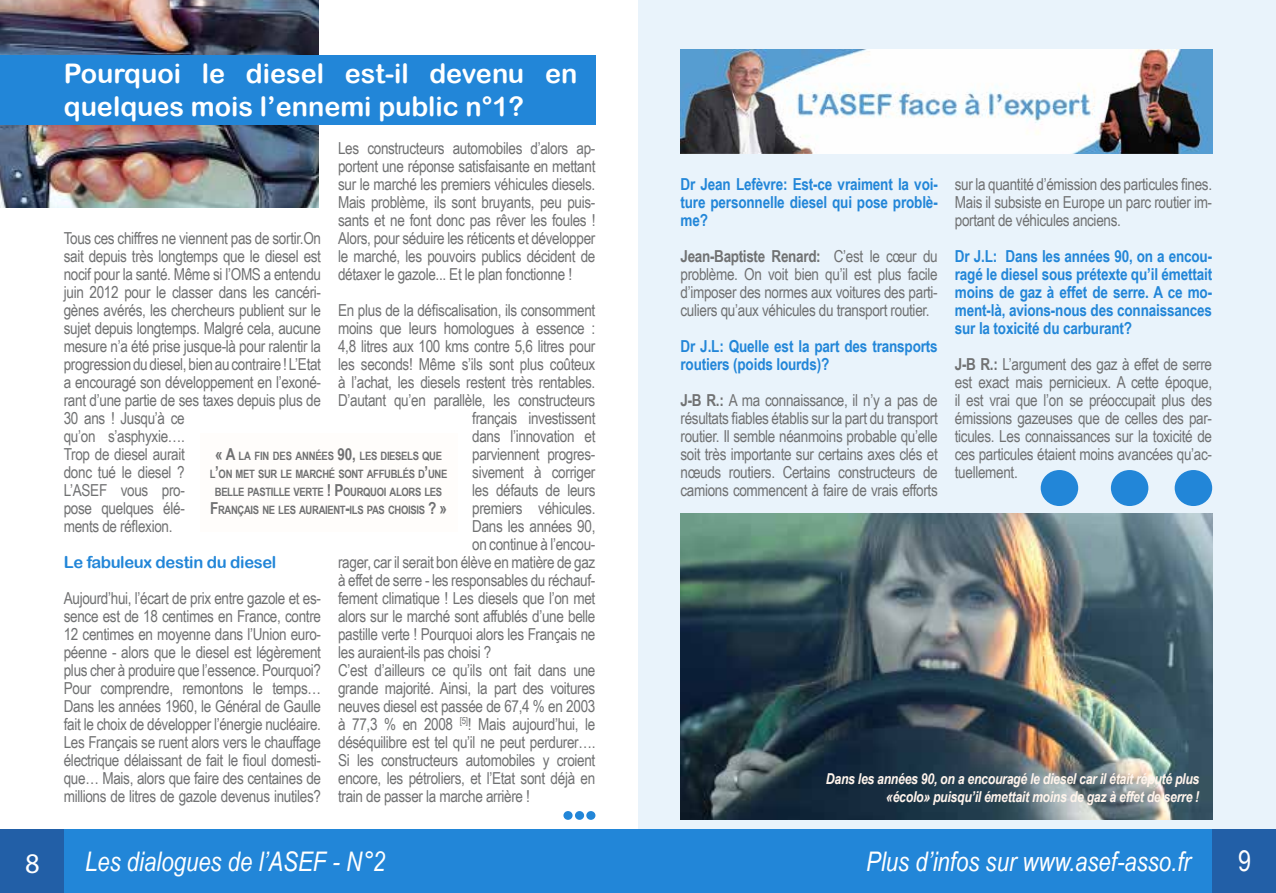
<style>
.page{position:relative;width:1276px;height:893px;background:#fff}
.page>*{position:absolute;margin:0;border:0;box-sizing:border-box;transform-origin:0 0}
.t1{font:28.5px "Myriad Pro";color:#fff}
.t2{font:28.5px "Arial Narrow";color:#fff}
.t3{font:27px/32.4px "Arial Rounded MT Bold";color:#fff}
.t4{font:italic 27px "Arial Narrow";color:#fff}
.t5{font:16.5px/18px "Arial Narrow";letter-spacing:-.02em;color:#707172;text-align:justify}
.t6{font:700 16.5px/18px "Arial Narrow";letter-spacing:-.01em;color:#2286d8;text-align:justify}
.t7{font:16.5px "Arial Rounded MT Bold";letter-spacing:-.02em;color:#2286d8}
.t8{font:italic 700 15px/18px "Arial Narrow";letter-spacing:-.02em;color:#fff4ec;text-align:right}
.t9{font:700 11.55px/18px "Arial Narrow";letter-spacing:-.03em;color:#707172;text-align:center}
.s1{font-size:16.5px}
.s2{font-weight:700}
</style>
<div class="page">
<div style="left:638px;top:0;width:638px;height:829px;background:#e9f3fb"></div>
<div style="left:64px;top:829px;width:574px;height:64px;background:#2286d8"></div>
<div style="left:638px;top:829px;width:574px;height:64px;background:#2286d8"></div>
<div style="left:0;top:829px;width:64px;height:64px;background:#225fa7"></div>
<div style="left:1212px;top:829px;width:64px;height:64px;background:#225fa7"></div>
<img style="left:0;top:0;width:318px;height:208px">
<div style="left:0;top:55px;width:595px;height:70px;background:#2286d8"></div>
<div style="left:563px;top:811px;width:9px;height:9px;background:#2286d8;border-radius:50%"></div>
<div style="left:575px;top:811px;width:9px;height:9px;background:#2286d8;border-radius:50%"></div>
<div style="left:586px;top:811px;width:9px;height:9px;background:#2286d8;border-radius:50%"></div>
<img style="left:680px;top:514px;width:532px;height:306px">
<div style="left:1040px;top:470px;width:38px;height:36px;background:#2286d8;border-radius:50%"></div>
<div style="left:1174px;top:470px;width:38px;height:36px;background:#2286d8;border-radius:50%"></div>
<div style="left:1111px;top:470px;width:37px;height:36px;background:#2286d8;border-radius:50%"></div>
<div style="left:200px;top:433px;width:257px;height:99px;background:#fffdfb"></div>
<img style="left:680px;top:49px;width:532px;height:105px">
<h2 class="t3" style="left:64px;top:57px;width:515px">Pourquoi le diesel est-il devenu en quelques mois l’ennemi public n°1?</h2>
<p class="t5" style="left:338px;top:138px;width:259px">Les constructeurs automobiles d’alors ap&shy;portent une réponse satisfaisante en mettant sur le marché les premiers véhicules diesels.<br>Mais problème, ils sont bruyants, peu puis&shy;sants et ne font donc pas rêver les foules !<br>Alors, pour séduire les réticents et développer le marché, les pouvoirs publics décident de détaxer le gazole... Et le plan fonctionne !</p>
<p class="t5" style="left:338px;top:300px;width:259px">En plus de la défiscalisation, ils consomment</p>
<p class="t5" style="left:338px;top:318px;width:259px">moins que leurs homologues à essence :</p>
<p class="t5" style="left:338px;top:336px;width:259px">4,8 litres aux 100 kms contre 5,6 litres pour</p>
<p class="t5" style="left:338px;top:354px;width:259px">les seconds! Même s’ils sont plus coûteux</p>
<p class="t5" style="left:338px;top:372px;width:259px">à l’achat, les diesels restent très rentables.</p>
<p class="t5" style="left:338px;top:390px;width:259px">D’autant qu’en parallèle, les constructeurs</p>
<p class="t5" style="left:472px;top:408px;width:125px">français investissent</p>
<p class="t5" style="left:472px;top:426px;width:125px">dans l’innovation et</p>
<p class="t5" style="left:472px;top:444px;width:125px">parviennent progres-</p>
<p class="t5" style="left:472px;top:462px;width:125px">sivement à corriger</p>
<p class="t5" style="left:472px;top:480px;width:125px">les défauts de leurs</p>
<p class="t5" style="left:472px;top:498px;width:125px">premiers véhicules.</p>
<p class="t5" style="left:472px;top:516px;width:125px">Dans les années 90,</p>
<p class="t5" style="left:472px;top:534px;width:125px">on continue à l’encou-</p>
<p class="t5" style="left:338px;top:552px;width:259px">rager, car il serait bon élève en matière de gaz</p>
<p class="t5" style="left:338px;top:570px;width:259px">à effet de serre - les responsables du réchauf-</p>
<p class="t5" style="left:338px;top:588px;width:259px">fement climatique ! Les diesels que l’on met</p>
<p class="t5" style="left:338px;top:606px;width:259px">alors sur le marché sont affublés d’une belle</p>
<p class="t5" style="left:338px;top:624px;width:259px">pastille verte ! Pourquoi alors les Français ne</p>
<p class="t5" style="left:338px;top:642px;width:155px">les auraient-ils pas choisi ?</p>
<p class="t5" style="left:338px;top:660px;width:259px">C’est d’ailleurs ce qu’ils ont fait dans une</p>
<p class="t5" style="left:338px;top:678px;width:259px">grande majorité. Ainsi, la part des voitures</p>
<p class="t5" style="left:338px;top:696px;width:259px">neuves diesel est passée de 67,4 % en 2003</p>
<p class="t5" style="left:338px;top:714px;width:259px">à 77,3 % en 2008 <sup>[5]</sup>! Mais aujourd’hui, le</p>
<p class="t5" style="left:338px;top:732px;width:259px">déséquilibre est tel qu’il ne peut perdurer….</p>
<p class="t5" style="left:338px;top:750px;width:259px">Si les constructeurs automobiles y croient</p>
<p class="t5" style="left:338px;top:768px;width:259px">encore, les pétroliers, et l’Etat sont déjà en</p>
<p class="t5" style="left:338px;top:786px;width:193px">train de passer la marche arrière !</p>
<p class="t5" style="left:64px;top:228px;width:259px;text-align:left">Tous ces chiffres ne viennent pas de sortir.On sait depuis très longtemps que le diesel est nocif pour la santé. Même si l’OMS a entendu juin 2012 pour le classer dans les cancéri&shy;gènes avérés, les chercheurs publient sur le sujet depuis longtemps. Malgré cela, aucune mesure n’a été prise jusque-là pour ralentir la progression du diesel, bien au contraire ! L’Etat a encouragé son développement en l’exoné&shy;rant d’une partie de ses taxes depuis plus de 30 ans ! Jusqu’à ce<br>qu’on s’asphyxie….<br>Trop de diesel aurait<br>donc tué le diesel ?<br>L’ASEF vous pro-<br>pose quelques élé-<br>ments de réflexion.</p>
<p class="t7" style="left:64px;top:552px;width:214px">Le fabuleux destin du diesel</p>
<p class="t5" style="left:64px;top:588px;width:259px">Aujourd’hui, l’écart de prix entre gazole et es&shy;sence est de 18 centimes en France, contre 12 centimes en moyenne dans l’Union euro&shy;péenne - alors que le diesel est légèrement plus cher à produire que l’essence. Pourquoi?<br>Pour comprendre, remontons le temps… Dans les années 1960, le Général de Gaulle fait le choix de développer l’énergie nucléaire.<br>Les Français se ruent alors vers le chauffage électrique délaissant de fait le fioul domesti&shy;que… Mais, alors que faire des centaines de millions de litres de gazole devenus inutiles?</p>
<p class="t9" style="left:210px;top:446px;width:239px"><span class="s1">« A</span> LA FIN DES ANNÉES <span class="s1">90,</span> LES DIESELS QUE L<span class="s1">’</span>ON MET SUR LE MARCHÉ SONT AFFUBLÉS D<span class="s1">’</span>UNE BELLE PASTILLE VERTE <span class="s1">! P</span>OURQUOI ALORS LES <span class="s1">F</span>RANÇAIS NE LES AURAIENT<span class="s1">-</span>ILS PAS CHOISIS <span class="s1">? »</span></p>
<p class="t6" style="left:680px;top:174px;width:259px">Dr Jean Lefèvre: Est-ce vraiment la voi&shy;ture personnelle diesel qui pose problè&shy;me?</p>
<p class="t5" style="left:680px;top:246px;width:259px"><span class="s2">Jean-Baptiste Renard:</span> C’est le cœur du problème. On voit bien qu’il est plus facile d’imposer des normes aux voitures des parti&shy;culiers qu’aux véhicules du transport routier.</p>
<p class="t6" style="left:680px;top:336px;width:259px">Dr J.L: Quelle est la part des transports routiers (poids lourds)?</p>
<p class="t5" style="left:680px;top:390px;width:259px"><span class="s2">J-B R.:</span> A ma connaissance, il n’y a pas de résultats fiables établis sur la part du transport routier. Il semble néanmoins probable qu’elle soit très importante sur certains axes clés et nœuds routiers. Certains constructeurs de camions commencent à faire de vrais efforts</p>
<p class="t5" style="left:955px;top:174px;width:259px">sur la quantité d’émission des particules fines.<br>Mais il subsiste en Europe un parc routier im&shy;portant de véhicules anciens.</p>
<p class="t6" style="left:955px;top:246px;width:259px">Dr J.L: Dans les années 90, on a encou&shy;ragé le diesel sous prétexte qu’il émettait moins de gaz à effet de serre. A ce mo&shy;ment-là, avions-nous des connaissances sur la toxicité du carburant?</p>
<p class="t5" style="left:955px;top:354px;width:259px"><span class="s2">J-B R.:</span> L’argument des gaz à effet de serre est exact mais pernicieux. A cette époque, il est vrai que l’on se préoccupait plus des émissions gazeuses que de celles des par&shy;ticules. Les connaissances sur la toxicité de ces particules étaient moins avancées qu’ac&shy;tuellement.</p>
<p class="t8" style="left:826px;top:769px;width:375px">Dans les années 90, on a encouragé le diesel car il était réputé plus «écolo» puisqu’il émettait moins de gaz à effet de serre !</p>
<h1 class="t1" style="left:25px;top:845px;width:16px">8</h1>
<h2 class="t4" style="left:85px;top:843px;width:301px">Les dialogues de l’ASEF - N°2</h2>
<h2 class="t4" style="left:866px;top:843px;width:326px">Plus d’infos sur www.asef-asso.fr</h2>
<h1 class="t2" style="left:1238px;top:840px;width:14px">9</h1>
</div>
